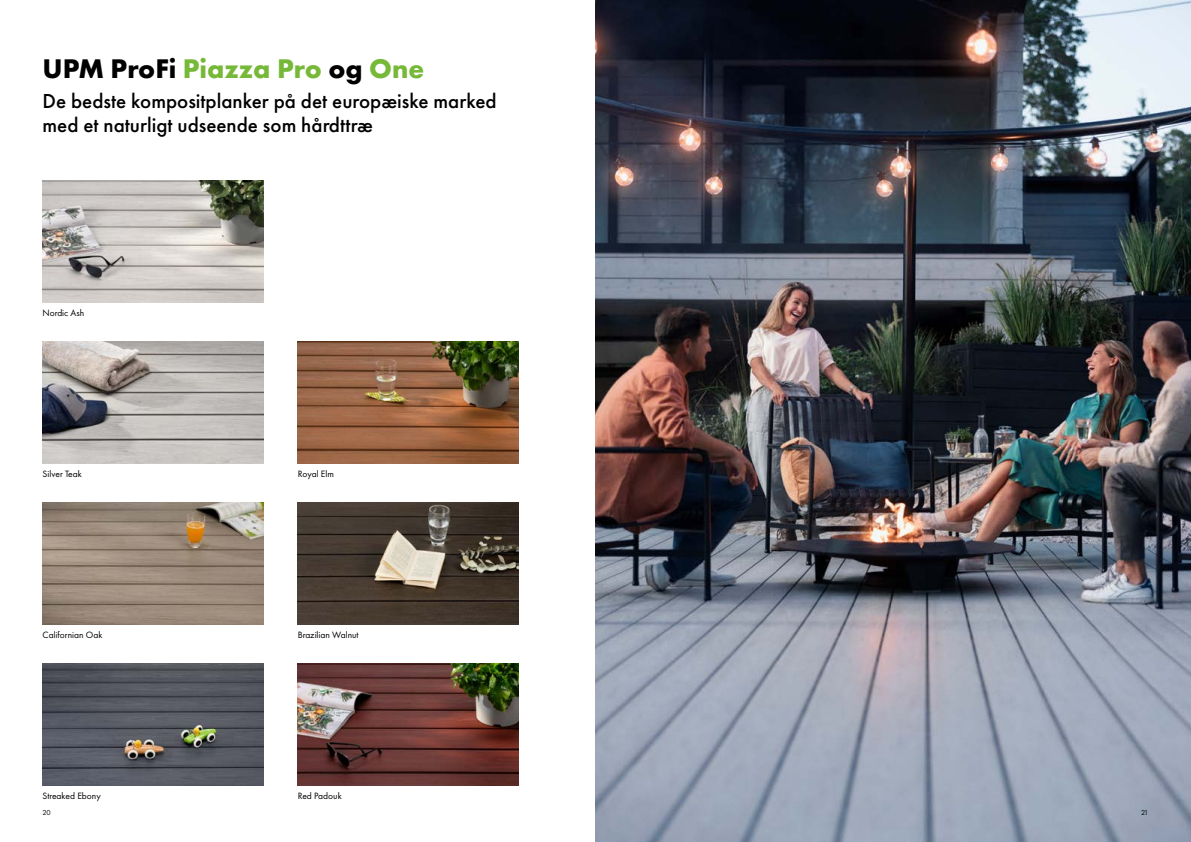
<style>
.page{position:relative;width:1191px;height:842px;background:#fff}
.page>*{position:absolute;margin:0;border:0;box-sizing:border-box;transform-origin:0 0}
.t1{font:700 28px "Futura PT";color:#76b837}
.t2{font:500 21px/24px "Futura PT";color:#000}
.t3{font:9.5px "Futura PT";color:#000}
.t4{font:7.5px "Futura PT";color:#000}
.s1{color:#000}
</style>
<div class="page">
<img style="left:298px;top:663px;width:221px;height:122px">
<img style="left:298px;top:341px;width:221px;height:122px">
<img style="left:43px;top:663px;width:221px;height:122px">
<img style="left:43px;top:502px;width:221px;height:122px">
<img style="left:595px;top:0;width:596px;height:842px">
<img style="left:298px;top:502px;width:221px;height:122px">
<img style="left:43px;top:180px;width:221px;height:122px">
<img style="left:43px;top:341px;width:221px;height:122px">
<h1 class="t1" style="left:43px;top:51px;width:383px"><span class="s1">UPM ProFi</span> Piazza Pro <span class="s1">og</span> One</h1>
<h2 class="t2" style="left:43px;top:89px;width:455px">De bedste kompositplanker på det europæiske marked med et naturligt udseende som hårdttræ</h2>
<p class="t3" style="left:43px;top:308px;width:43px">Nordic Ash</p>
<p class="t3" style="left:43px;top:469px;width:41px">Silver Teak</p>
<p class="t3" style="left:298px;top:469px;width:38px">Royal Elm</p>
<p class="t3" style="left:43px;top:630px;width:61px">Californian Oak</p>
<p class="t3" style="left:298px;top:630px;width:62px">Brazilian Walnut</p>
<p class="t3" style="left:43px;top:791px;width:60px">Streaked Ebony</p>
<p class="t3" style="left:298px;top:791px;width:45px">Red Padouk</p>
<p class="t4" style="left:43px;top:808px;width:10px">20</p>
<p class="t4" style="left:1141px;top:808px;width:9px">21</p>
</div>
